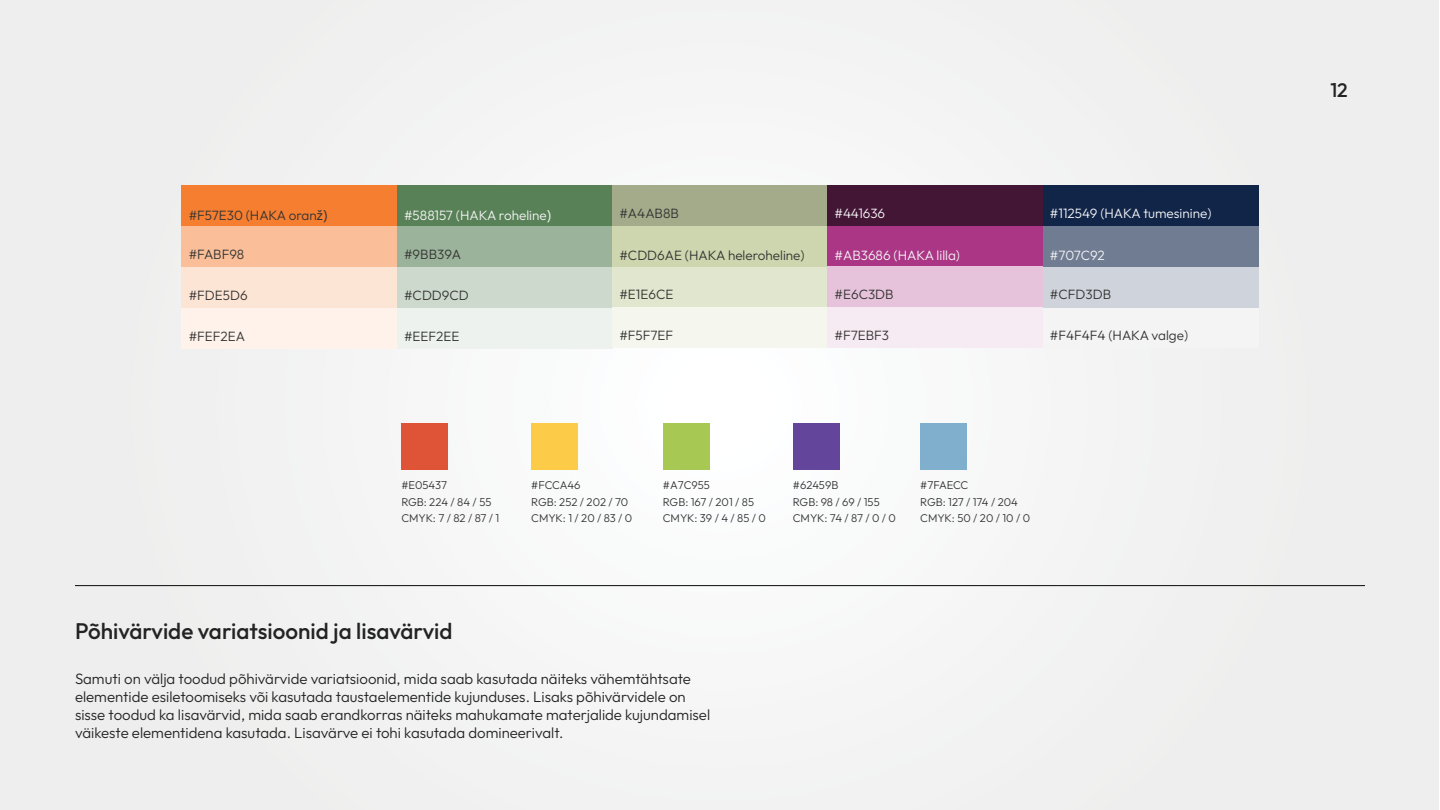
<style>
.page{position:relative;width:1440px;height:810px;background:#fff}
.page>*{position:absolute;margin:0;border:0;box-sizing:border-box;transform-origin:0 0}
.t1{font:100 22.5px "Outfit";color:#232323}
.t2{font:100 19.5px "Outfit";color:#232323}
.t3{font:100 15px/18px "Outfit";color:#232323}
.t4{font:100 13.5px "Outfit";color:#343433}
.t5{font:100 13.5px "Outfit";color:#f4f4f4}
.t6{font:100 11.25px/16.5px "Outfit";color:#343433}
.s1{font-family:"Acumin Variable Concept";font-weight:400}
</style>
<div class="page">
<div style="left:0;top:0;width:1439px;height:810px;background:#f2f2f2"></div>
<hr style="left:75px;top:585px;width:1290px;height:1px;background:#232323">
<div style="left:182px;top:226px;width:215px;height:41px;background:#fabf98"></div>
<div style="left:397px;top:226px;width:216px;height:41px;background:#9bb39a"></div>
<div style="left:182px;top:267px;width:215px;height:41px;background:#fde5d6"></div>
<div style="left:397px;top:267px;width:216px;height:41px;background:#cdd9cd"></div>
<div style="left:182px;top:308px;width:215px;height:41px;background:#fef2ea"></div>
<div style="left:397px;top:308px;width:216px;height:41px;background:#eef2ee"></div>
<div style="left:182px;top:186px;width:215px;height:40px;background:#f57e30"></div>
<div style="left:397px;top:186px;width:216px;height:40px;background:#588157"></div>
<div style="left:613px;top:226px;width:215px;height:41px;background:#cdd6ae"></div>
<div style="left:613px;top:185px;width:215px;height:41px;background:#a4ab8b"></div>
<div style="left:613px;top:267px;width:215px;height:41px;background:#e1e6ce"></div>
<div style="left:613px;top:307px;width:215px;height:41px;background:#f5f7ef"></div>
<div style="left:828px;top:226px;width:215px;height:40px;background:#ab3686"></div>
<div style="left:828px;top:185px;width:215px;height:41px;background:#441636"></div>
<div style="left:828px;top:267px;width:215px;height:40px;background:#e6c3db"></div>
<div style="left:828px;top:307px;width:215px;height:41px;background:#f7ebf3"></div>
<div style="left:1043px;top:226px;width:215px;height:41px;background:#707c92"></div>
<div style="left:1043px;top:185px;width:215px;height:41px;background:#112549"></div>
<div style="left:1043px;top:267px;width:215px;height:40px;background:#cfd3db"></div>
<div style="left:663px;top:423px;width:46px;height:46px;background:#a7c954"></div>
<div style="left:401px;top:423px;width:47px;height:46px;background:#df5436"></div>
<div style="left:531px;top:423px;width:47px;height:46px;background:#fccb47"></div>
<div style="left:920px;top:423px;width:47px;height:46px;background:#80aecd"></div>
<div style="left:793px;top:423px;width:46px;height:46px;background:#63469c"></div>
<p class="t4" style="left:189px;top:208px;width:140px">#F57E30 (HAKA oran<span class="s1">ž)</span></p>
<p class="t5" style="left:404px;top:208px;width:149px">#588157 (HAKA roheline<span class="s1">)</span></p>
<p class="t4" style="left:619px;top:206px;width:61px">#A4AB8B</p>
<p class="t5" style="left:835px;top:206px;width:52px">#441636</p>
<p class="t5" style="left:1050px;top:206px;width:163px">#112549 (HAKA tumesinine)</p>
<p class="t4" style="left:189px;top:247px;width:57px">#FABF98</p>
<p class="t4" style="left:404px;top:247px;width:59px">#9BB39A</p>
<p class="t4" style="left:619px;top:248px;width:187px">#CDD6AE (HAKA heleroheline)</p>
<p class="t4" style="left:619px;top:287px;width:56px">#E1E6CE</p>
<p class="t4" style="left:619px;top:328px;width:55px">#F5F7EF</p>
<p class="t4" style="left:1050px;top:328px;width:140px">#F4F4F4 (HAKA valge)</p>
<p class="t5" style="left:835px;top:248px;width:127px">#AB3686 (HAKA lilla)</p>
<p class="t5" style="left:1050px;top:248px;width:57px">#707C92</p>
<p class="t4" style="left:835px;top:287px;width:61px">#E6C3DB</p>
<p class="t4" style="left:835px;top:328px;width:56px">#F7EBF3</p>
<p class="t4" style="left:1050px;top:287px;width:63px">#CFD3DB</p>
<p class="t4" style="left:189px;top:288px;width:61px">#FDE5D6</p>
<p class="t4" style="left:404px;top:288px;width:66px">#CDD9CD</p>
<p class="t4" style="left:189px;top:328px;width:58px">#FEF2EA</p>
<p class="t4" style="left:404px;top:328px;width:57px">#EEF2EE</p>
<p class="t6" style="left:401px;top:477px;width:100px">#E05437<br>RGB: 224 / 84 / 55<br>CMYK: 7 / 82 / 87 / 1</p>
<p class="t6" style="left:531px;top:477px;width:103px">#FCCA46<br>RGB: 252 / 202 / 70<br>CMYK: 1 / 20 / 83 / 0</p>
<p class="t6" style="left:663px;top:477px;width:105px">#A7C955<br>RGB: 167 / 201 / 85<br>CMYK: 39 / 4 / 85 / 0</p>
<p class="t6" style="left:793px;top:477px;width:105px">#62459B<br>RGB: 98 / 69 / 155<br>CMYK: 74 / 87 / 0 / 0</p>
<p class="t6" style="left:920px;top:477px;width:111px">#7FAECC<br>RGB: 127 / 174 / 204<br>CMYK: 50 / 20 / 10 / 0</p>
<h1 class="t1" style="left:75px;top:618px;width:379px">Põhivärvide variatsioonid ja lisavärvid</h1>
<p class="t3" style="left:75px;top:669px;width:637px">Samuti on välja toodud põhivärvide variatsioonid, mida saab kasutada näiteks vähemtähtsate elementide esiletoomiseks või kasutada taustaelementide kujunduses. Lisaks põhivärvidele on sisse toodud ka lisavärvid, mida saab erandkorras näiteks mahukamate materjalide kujundamisel väikeste elementidena kasutada. Lisavärve ei tohi kasutada domineerivalt.</p>
<h2 class="t2" style="left:1330px;top:79px;width:19px">12</h2>
</div>
